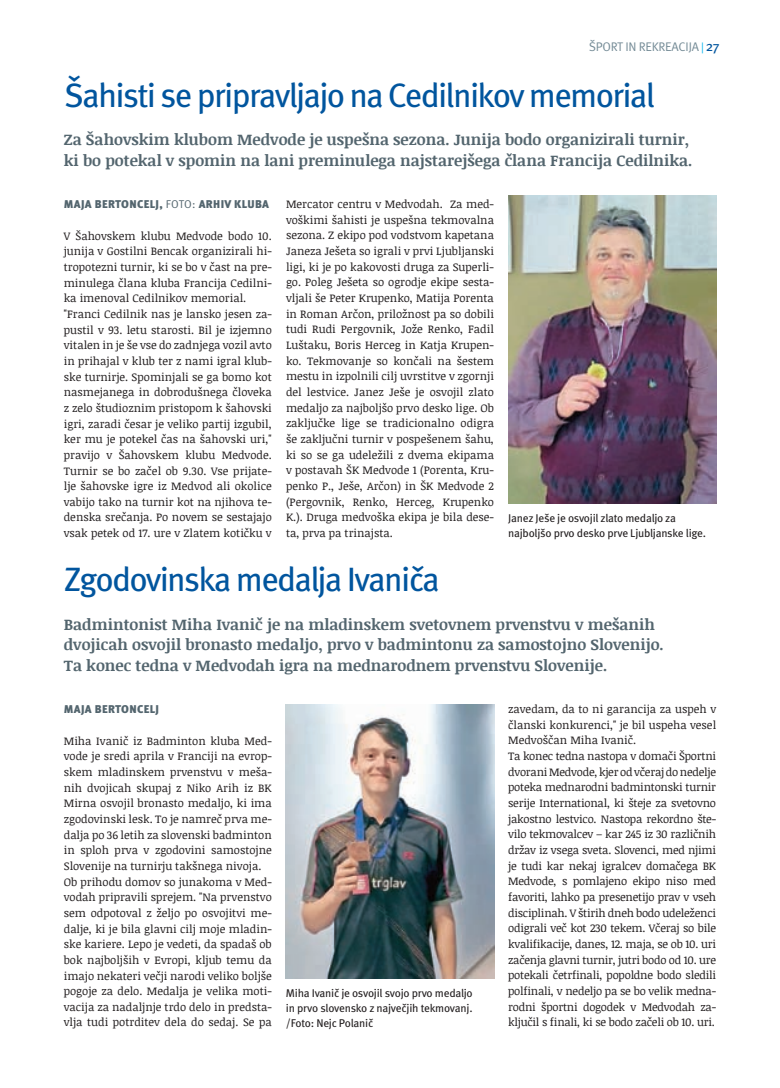
<style>
.page{position:relative;width:780px;height:1088px;background:#fff}
.page>*{position:absolute;margin:0;border:0;box-sizing:border-box;transform-origin:0 0}
.t1{font:33.75px "Meta Pro";letter-spacing:-.05em;color:#01559e}
.t2{font:700 15.62px/20.6px "Noticia Text";color:#53656e}
.t3{font:12.5px "Meta Pro";letter-spacing:-.02em;color:#738a95}
.t4{font:11.25px/15.6px "Noticia Text";color:#231f20}
.t5{font:11.25px/15.6px "Noticia Text";letter-spacing:-.02em;color:#231f20}
.t6{font:11.25px/15px "Meta Pro";letter-spacing:-.02em;color:#231f20}
.t7{font:900 11.25px "Meta Pro";letter-spacing:.03em;color:#53656e}
.s1{font-size:11.25px;color:#00b1ed}
.s2{font-size:13.75px;color:#01559e}
.s3{font-weight:400}
</style>
<div class="page">
<img style="left:508px;top:196px;width:208px;height:308px">
<img style="left:286px;top:705px;width:208px;height:273px">
<p class="t3" style="left:589px;top:39px;width:132px">ŠPORT IN REKREACIJA <span class="s1">|</span> <span class="s2">27</span></p>
<h1 class="t1" style="left:64px;top:74px;width:593px">Šahisti se pripravljajo na Cedilnikov memorial</h1>
<h2 class="t2" style="left:64px;top:129px;width:630px">Za Šahovskim klubom Medvode je uspešna sezona. Junija bodo organizirali turnir, ki bo potekal v spomin na lani preminulega najstarejšega člana Francija Cedilnika.</h2>
<p class="t7" style="left:64px;top:197px;width:207px">MAJA BERTONCELJ, <span class="s3">FOTO:</span> ARHIV KLUBA</p>
<p class="t4" style="left:64px;top:228px;width:209px">V Šahovskem klubu Medvode bodo 10. junija v Gostilni Bencak organizirali hi&shy;tropotezni turnir, ki se bo v čast na pre&shy;minulega člana kluba Francija Cedilni&shy;ka imenoval Cedilnikov memorial. "Franci Cedilnik nas je lansko jesen za&shy;pustil v 93. letu starosti. Bil je izjemno vitalen in je še vse do zadnjega vozil avto in prihajal v klub ter z nami igral klub&shy;ske turnirje. Spominjali se ga bomo kot nasmejanega in dobrodušnega človeka z zelo študioznim pristopom k šahovski igri, zaradi česar je veliko partij izgubil, ker mu je potekel čas na šahovski uri," pravijo v Šahovskem klubu Medvode.<br>Turnir se bo začel ob 9.30. Vse prijate&shy;lje šahovske igre iz Medvod ali okolice vabijo tako na turnir kot na njihova te&shy;denska srečanja. Po novem se sestajajo vsak petek od 17. ure v Zlatem kotičku v</p>
<p class="t4" style="left:286px;top:196px;width:209px;text-align:justify">Mercator centru v Medvodah. Za med&shy;voškimi šahisti je uspešna tekmovalna sezona. Z ekipo pod vodstvom kapetana Janeza Ješeta so igrali v prvi Ljubljanski ligi, ki je po kakovosti druga za Superli&shy;go. Poleg Ješeta so ogrodje ekipe sesta&shy;vljali še Peter Krupenko, Matija Porenta in Roman Arčon, priložnost pa so dobili tudi Rudi Pergovnik, Jože Renko, Fadil Luštaku, Boris Herceg in Katja Krupen&shy;ko. Tekmovanje so končali na šestem mestu in izpolnili cilj uvrstitve v zgornji del lestvice. Janez Ješe je osvojil zlato medaljo za najboljšo prvo desko lige. Ob zaključke lige se tradicionalno odigra še zaključni turnir v pospešenem šahu, ki so se ga udeležili z dvema ekipama v postavah ŠK Medvode 1 (Porenta, Kru&shy;penko P., Ješe, Arčon) in ŠK Medvode 2 (Pergovnik, Renko, Herceg, Krupenko K.). Druga medvoška ekipa je bila dese&shy;ta, prva pa trinajsta.</p>
<p class="t6" style="left:508px;top:511px;width:199px">Janez Ješe je osvojil zlato medaljo za najboljšo prvo desko prve Ljubljanske lige.</p>
<h1 class="t1" style="left:64px;top:558px;width:377px">Zgodovinska medalja Ivaniča</h1>
<h2 class="t2" style="left:64px;top:613px;width:601px">Badmintonist Miha Ivanič je na mladinskem svetovnem prvenstvu v mešanih dvojicah osvojil bronasto medaljo, prvo v badmintonu za samostojno Slovenijo.<br>Ta konec tedna v Medvodah igra na mednarodnem prvenstvu Slovenije.</h2>
<p class="t7" style="left:64px;top:702px;width:97px">MAJA BERTONCELJ</p>
<p class="t4" style="left:64px;top:732px;width:209px">Miha Ivanič iz Badminton kluba Med&shy;vode je sredi aprila v Franciji na evrop&shy;skem mladinskem prvenstvu v meša&shy;nih dvojicah skupaj z Niko Arih iz BK Mirna osvojil bronasto medaljo, ki ima zgodovinski lesk. To je namreč prva me&shy;dalja po 36 letih za slovenski badminton in sploh prva v zgodovini samostojne Slovenije na turnirju takšnega nivoja.<br>Ob prihodu domov so junakoma v Med&shy;vodah pripravili sprejem. "Na prvenstvo sem odpotoval z željo po osvojitvi me&shy;dalje, ki je bila glavni cilj moje mladin&shy;ske kariere. Lepo je vedeti, da spadaš ob bok najboljših v Evropi, kljub temu da imajo nekateri večji narodi veliko boljše pogoje za delo. Medalja je velika moti&shy;vacija za nadaljnje trdo delo in predsta&shy;vlja tudi potrditev dela do sedaj. Se pa</p>
<p class="t6" style="left:286px;top:985px;width:188px;text-align:justify">Miha Ivanič je osvojil svojo prvo medaljo in prvo slovensko z največjih tekmovanj. /Foto: Nejc Polanič</p>
<p class="t5" style="left:508px;top:701px;width:209px">zavedam, da to ni garancija za uspeh v članski konkurenci," je bil uspeha vesel Medvoščan Miha Ivanič.<br>Ta konec tedna nastopa v domači Športni dvorani Medvode, kjer od včeraj do nedelje poteka mednarodni badmintonski turnir serije International, ki šteje za svetovno jakostno lestvico. Nastopa rekordno šte&shy;vilo tekmovalcev – kar 245 iz 30 različnih držav iz vsega sveta. Slovenci, med njimi je tudi kar nekaj igralcev domačega BK Medvode, s pomlajeno ekipo niso med favoriti, lahko pa presenetijo prav v vseh disciplinah. V štirih dneh bodo udeleženci odigrali več kot 230 tekem. Včeraj so bile kvalifikacije, danes, 12. maja, se ob 10. uri začenja glavni turnir, jutri bodo od 10. ure potekali četrfinali, popoldne bodo sledili polfinali, v nedeljo pa se bo velik medna&shy;rodni športni dogodek v Medvodah za&shy;ključil s finali, ki se bodo začeli ob 10. uri.</p>
</div>
